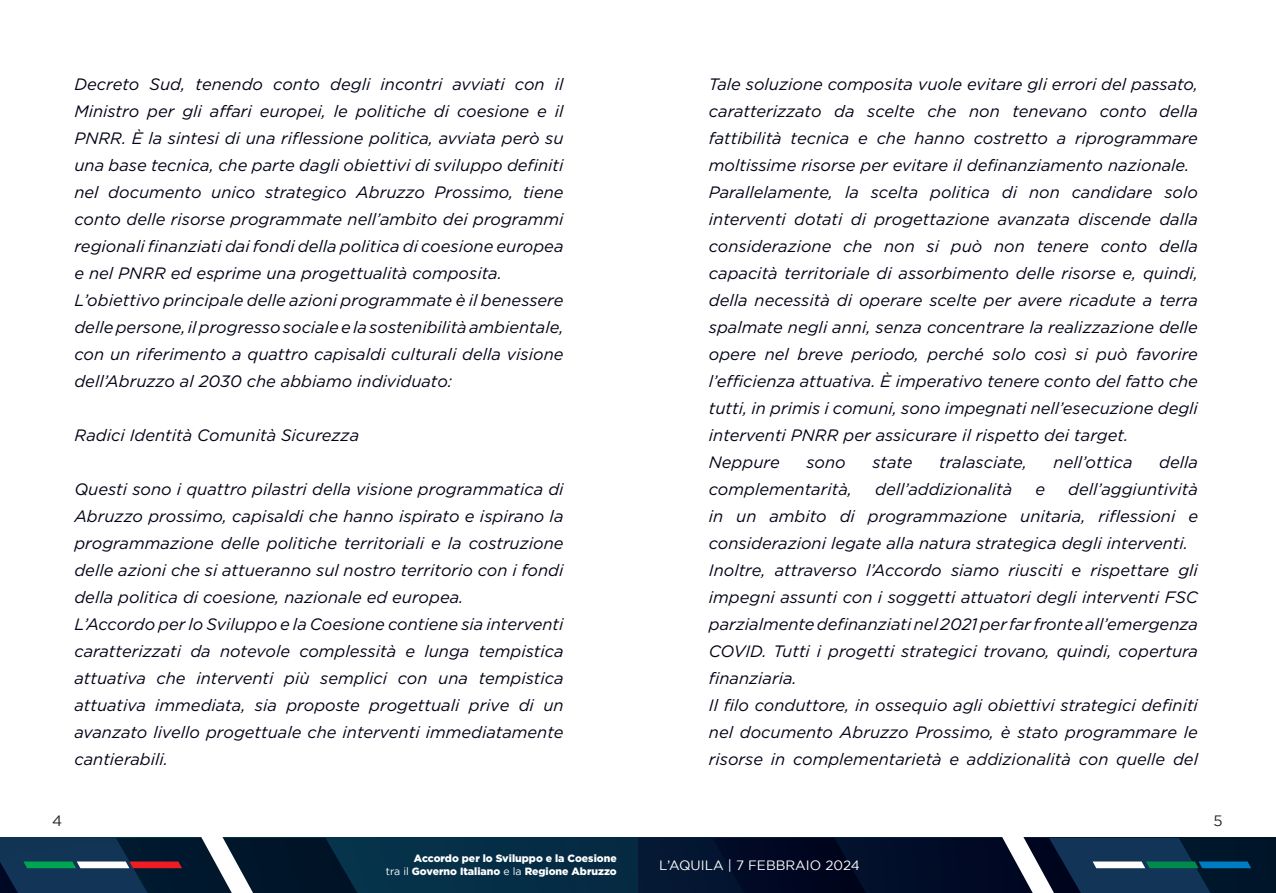
<style>
.page{position:relative;width:1276px;height:893px;background:#fff}
.page>*{position:absolute;margin:0;border:0;box-sizing:border-box;transform-origin:0 0}
.t1{font:italic 16.5px/27px "Gotham";color:#000316;text-align:justify}
.t2{font:15px "Gotham";color:#231f20}
.t3{font:13.5px "Gotham";color:#fff}
.t4{font:900 10.5px/12.6px "Gotham";color:#fff;text-align:right}
.s1{font-weight:400}
</style>
<div class="page">
<svg style="left:638px;top:837px;width:638px;height:56px;background:#0f213b"></svg>
<div style="left:0;top:838px;width:638px;height:55px;background:#052e46"></div>
<svg style="left:0;top:837px;width:369px;height:56px"></svg>
<p class="t1" style="left:74px;top:70px;width:491px">Decreto Sud, tenendo conto degli incontri avviati con il Ministro per gli affari europei, le politiche di coesione e il PNRR. È la sintesi di una riflessione politica, avviata però su una base tecnica, che parte dagli obiettivi di sviluppo definiti nel documento unico strategico Abruzzo Prossimo, tiene conto delle risorse programmate nell’ambito dei programmi regionali finanziati dai fondi della politica di coesione europea e nel PNRR ed esprime una progettualità composita.</p>
<p class="t1" style="left:74px;top:286px;width:490px">L’obiettivo principale delle azioni programmate è il benessere delle persone, il progresso sociale e la sostenibilità ambientale, con un riferimento a quattro capisaldi culturali della visione dell’Abruzzo al 2030 che abbiamo individuato:</p>
<p class="t1" style="left:74px;top:421px;width:286px">Radici Identità Comunità Sicurezza</p>
<p class="t1" style="left:74px;top:475px;width:491px">Questi sono i quattro pilastri della visione programmatica di Abruzzo prossimo, capisaldi che hanno ispirato e ispirano la programmazione delle politiche territoriali e la costruzione delle azioni che si attueranno sul nostro territorio con i fondi della politica di coesione, nazionale ed europea.</p>
<p class="t1" style="left:74px;top:610px;width:490px">L’Accordo per lo Sviluppo e la Coesione contiene sia interventi caratterizzati da notevole complessità e lunga tempistica attuativa che interventi più semplici con una tempistica attuativa immediata, sia proposte progettuali prive di un avanzato livello progettuale che interventi immediatamente cantierabili.</p>
<p class="t1" style="left:709px;top:70px;width:491px">Tale soluzione composita vuole evitare gli errori del passato, caratterizzato da scelte che non tenevano conto della fattibilità tecnica e che hanno costretto a riprogrammare moltissime risorse per evitare il definanziamento nazionale.</p>
<p class="t1" style="left:709px;top:178px;width:491px">Parallelamente, la scelta politica di non candidare solo interventi dotati di progettazione avanzata discende dalla considerazione che non si può non tenere conto della capacità territoriale di assorbimento delle risorse e, quindi, della necessità di operare scelte per avere ricadute a terra spalmate negli anni, senza concentrare la realizzazione delle opere nel breve periodo, perché solo così si può favorire l’efficienza attuativa. È imperativo tenere conto del fatto che tutti, in primis i comuni, sono impegnati nell’esecuzione degli interventi PNRR per assicurare il rispetto dei target.</p>
<p class="t1" style="left:709px;top:448px;width:72px">Neppure</p>
<p class="t1" style="left:806px;top:448px;width:41px">sono</p>
<p class="t1" style="left:872px;top:448px;width:42px">state</p>
<p class="t1" style="left:939px;top:448px;width:89px">tralasciate,</p>
<p class="t1" style="left:1053px;top:448px;width:80px">nell’ottica</p>
<p class="t1" style="left:1159px;top:448px;width:40px">della</p>
<p class="t1" style="left:709px;top:475px;width:145px">complementarità,</p>
<p class="t1" style="left:875px;top:475px;width:139px">dell’addizionalità</p>
<p class="t1" style="left:1035px;top:475px;width:11px">e</p>
<p class="t1" style="left:709px;top:475px;width:491px;text-indent:359px">dell’aggiuntività in un ambito di programmazione unitaria, riflessioni e considerazioni legate alla natura strategica degli interventi.</p>
<p class="t1" style="left:709px;top:556px;width:491px">Inoltre, attraverso l’Accordo siamo riusciti e rispettare gli impegni assunti con i soggetti attuatori degli interventi FSC parzialmente definanziati nel 2021 per far fronte all’emergenza COVID. Tutti i progetti strategici trovano, quindi, copertura finanziaria.</p>
<p class="t1" style="left:709px;top:691px;width:490px">Il filo conduttore, in ossequio agli obiettivi strategici definiti nel documento Abruzzo Prossimo, è stato programmare le risorse in complementarietà e addizionalità con quelle del</p>
<p class="t2" style="left:52px;top:812px;width:12px">4</p>
<p class="t2" style="left:1213px;top:812px;width:11px">5</p>
<p class="t4" style="left:386px;top:852px;width:232px">Accordo per lo Sviluppo e la Coesione<br><span class="s1">tra il</span> Governo Italiano <span class="s1">e la</span> Regione Abruzzo</p>
<p class="t3" style="left:659px;top:857px;width:202px">L’AQUILA | 7 FEBBRAIO 2024</p>
</div>
